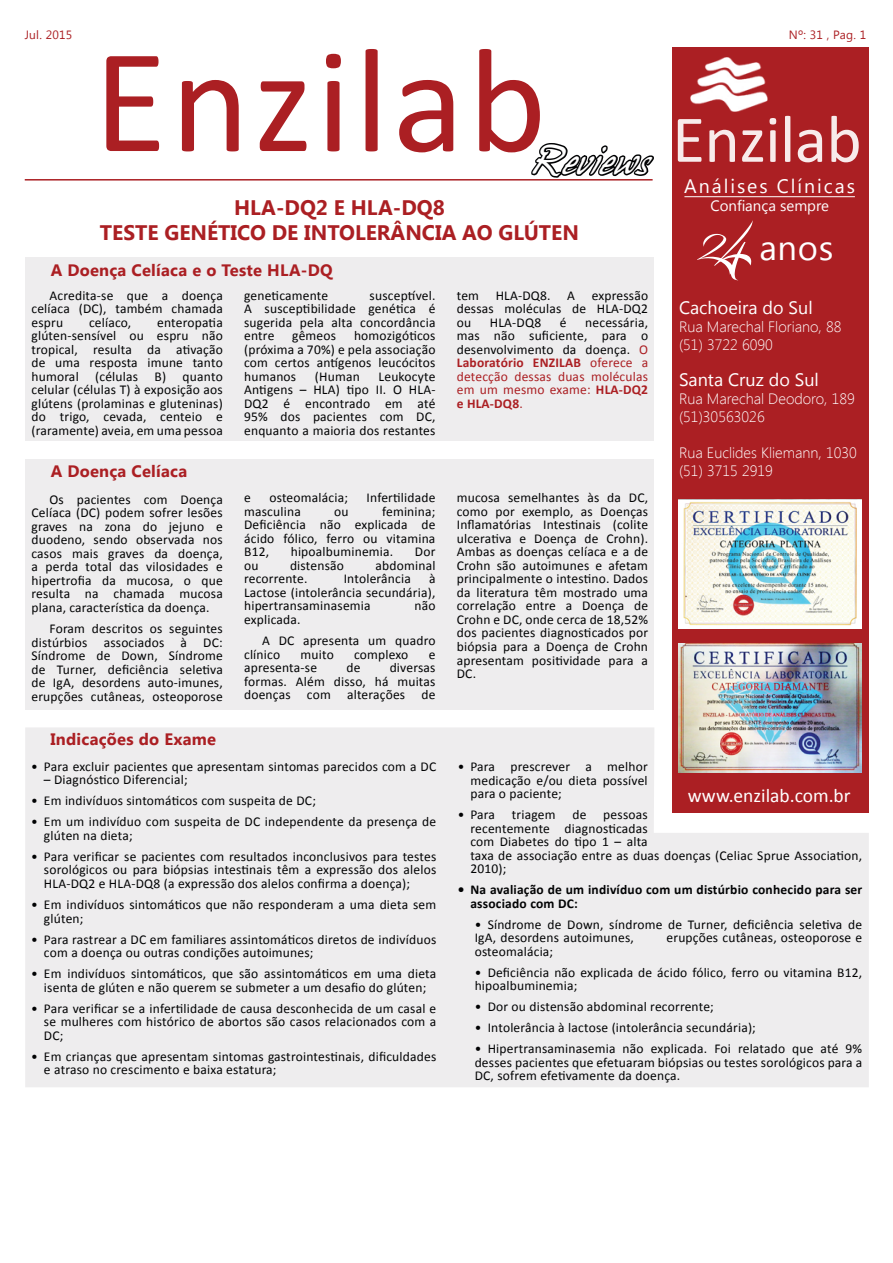
<style>
.page{position:relative;width:893px;height:1263px;background:#fff}
.page>*{position:absolute;margin:0;border:0;box-sizing:border-box;transform-origin:0 0}
.t1{font:150px "Calibri";letter-spacing:.025em;color:#ab1f23}
.t2{font:90px "Mardian Demo";color:#fff}
.t3{font:67.5px "Calibri";letter-spacing:-.01em;color:#f8ebeb}
.t4{font:36px "Hans Hand";color:#fff}
.t5{font:34.5px "Segoe UI";color:#fff}
.t6{font:700 21px/25.2px "Segoe UI";color:#ab1f23;text-align:center}
.t7{font:19.5px "Calibri";color:#fff}
.t8{font:19.5px "Segoe UI";letter-spacing:.1em;color:#fff}
.t9{font:18px "Segoe UI";color:#fff}
.t10{font:700 16.5px "Segoe UI";letter-spacing:.015em;color:#ab1f23}
.t11{font:300 15px/18px "Segoe UI";color:#fff}
.t12{font:15px "Segoe UI";color:#fff}
.t13{font:13.5px/13.5px "Calibri";letter-spacing:.015em;color:#010203;text-align:justify}
.t14{font:700 13.5px/13.5px "Calibri";letter-spacing:.015em;color:#010203}
.t15{font:12px "Segoe UI";letter-spacing:.02em;color:#ab1f23}
.s1{color:#ab1f23}
.s2{font-weight:700;color:#ab1f23}
</style>
<div class="page">
<div style="left:672px;top:47px;width:197px;height:766px;background:#ab1f23"></div>
<hr style="left:684px;top:196px;width:171px;height:1px;background:#fff">
<img style="left:679px;top:499px;width:182px;height:130px">
<img style="left:679px;top:643px;width:182px;height:84px">
<img style="left:691px;top:57px;width:76px;height:54px">
<svg style="left:531px;top:143px;width:123px;height:35px"></svg>
<hr style="left:25px;top:179px;width:628px;height:2px;background:#ab1f23">
<div style="left:25px;top:257px;width:629px;height:184px;background:#eeedee"></div>
<div style="left:25px;top:459px;width:629px;height:250px;background:#eeedee"></div>
<svg style="left:25px;top:727px;width:844px;height:360px;background:#ebe6e7"></svg>
<p class="t15" style="left:25px;top:26px;width:49px">Jul. 2015</p>
<p class="t15" style="left:789px;top:26px;width:79px">Nº: 31 , Pag. 1</p>
<h1 class="t1" style="left:94px;top:6px;width:455px">Enzilab</h1>
<h3 class="t4" style="left:532px;top:141px;width:118px">Reviews</h3>
<h3 class="t6" style="left:100px;top:193px;width:481px">HLA-DQ2 E HLA-DQ8<br>TESTE GENÉTICO DE INTOLERÂNCIA AO GLÚTEN</h3>
<p class="t10" style="left:51px;top:258px;width:284px">A Doença Celíaca e o Teste HLA-DQ</p>
<p class="t13" style="left:31px;top:288px;width:193px;text-indent:18px">Acredita-se que a doença celíaca (DC), também chamada espru</p>
<p class="t13" style="left:244px;top:288px;width:193px;text-indent:126px">susceptível.<br>A susceptibilidade genética é sugerida pela alta concordância entre</p>
<p class="t13" style="left:244px;top:288px;width:86px">geneticamente</p>
<p class="t13" style="left:89px;top:315px;width:44px">celíaco,</p>
<p class="t13" style="left:31px;top:315px;width:193px;text-indent:126px">enteropatia glúten-sensível ou espru não tropical, resulta da ativação de uma resposta imune tanto humoral (células B) quanto celular (células T) à exposição aos glútens (prolaminas e gluteninas) do trigo, cevada, centeio e (raramente) aveia, em uma pessoa</p>
<p class="t13" style="left:244px;top:329px;width:193px;text-indent:110px">homozigóticos (próxima a 70%) e pela associação com certos antígenos leucócitos humanos</p>
<p class="t13" style="left:292px;top:329px;width:45px">gêmeos</p>
<p class="t13" style="left:315px;top:369px;width:46px">(Human</p>
<p class="t13" style="left:244px;top:369px;width:193px;text-indent:134px">Leukocyte Antigens – HLA) tipo II. O HLA-DQ2 é encontrado em até 95% dos pacientes com DC, enquanto a maioria dos restantes</p>
<p class="t10" style="left:51px;top:459px;width:138px">A Doença Celíaca</p>
<p class="t13" style="left:31px;top:493px;width:193px;text-indent:18px">Os pacientes com Doença Celíaca (DC) podem sofrer lesões graves na zona do jejuno e duodeno, sendo observada nos casos mais graves da doença, a perda total das vilosidades e hipertrofia da mucosa, o que resulta na chamada mucosa plana, característica da doença.</p>
<p class="t13" style="left:31px;top:622px;width:193px;text-indent:18px">Foram descritos os seguintes distúrbios associados à DC:<br>Síndrome de Down, Síndrome de Turner, deficiência seletiva de IgA, desordens auto-imunes, erupções cutâneas, osteoporose</p>
<p class="t13" style="left:244px;top:491px;width:8px">e</p>
<p class="t13" style="left:269px;top:491px;width:80px">osteomalácia;</p>
<p class="t13" style="left:367px;top:491px;width:70px">Infertilidade</p>
<p class="t13" style="left:244px;top:505px;width:58px">masculina</p>
<p class="t13" style="left:334px;top:505px;width:16px">ou</p>
<p class="t13" style="left:244px;top:505px;width:193px;text-indent:138px">feminina; Deficiência não explicada de ácido fólico, ferro ou vitamina B12,</p>
<p class="t13" style="left:291px;top:545px;width:104px">hipoalbuminemia.</p>
<p class="t13" style="left:415px;top:545px;width:22px">Dor</p>
<p class="t13" style="left:244px;top:559px;width:16px">ou</p>
<p class="t13" style="left:290px;top:559px;width:55px">distensão</p>
<p class="t13" style="left:375px;top:559px;width:61px">abdominal</p>
<p class="t13" style="left:244px;top:572px;width:65px">recorrente.</p>
<p class="t13" style="left:344px;top:572px;width:69px">Intolerância</p>
<p class="t13" style="left:244px;top:572px;width:193px;text-indent:185px">à Lactose (intolerância secundária), hipertransaminasemia</p>
<p class="t13" style="left:414px;top:599px;width:23px">não</p>
<p class="t13" style="left:262px;top:609px;width:175px;line-height:21px;text-indent:-18px">explicada.<br>A DC apresenta um quadro</p>
<p class="t13" style="left:244px;top:647px;width:37px">clínico</p>
<p class="t13" style="left:300px;top:647px;width:35px">muito</p>
<p class="t13" style="left:354px;top:647px;width:56px">complexo</p>
<p class="t13" style="left:429px;top:647px;width:8px">e</p>
<p class="t13" style="left:244px;top:661px;width:74px">apresenta-se</p>
<p class="t13" style="left:346px;top:661px;width:16px">de</p>
<p class="t13" style="left:244px;top:661px;width:193px;text-indent:146px">diversas formas. Além disso, há muitas doenças com alterações de</p>
<p class="t13" style="left:457px;top:288px;width:193px">tem HLA-DQ8. A expressão dessas moléculas de HLA-DQ2 ou</p>
<p class="t13" style="left:457px;top:315px;width:193px;text-indent:128px">necessária, mas não suficiente, para o desenvolvimento da doença. <span class="s1">O </span><span class="s2">Laboratório ENZILAB</span> <span class="s1">oferece a detecção dessas duas moléculas em um mesmo exame:</span> <span class="s2">HLA-DQ2 e HLA-DQ8</span><span class="s1">.</span></p>
<p class="t13" style="left:490px;top:315px;width:53px">HLA-DQ8</p>
<p class="t13" style="left:560px;top:315px;width:8px">é</p>
<p class="t13" style="left:457px;top:491px;width:193px">mucosa semelhantes às da DC, como por exemplo, as Doenças Inflamatórias Intestinais (colite ulcerativa e Doença de Crohn).<br>Ambas as doenças celíaca e a de Crohn são autoimunes e afetam principalmente o intestino. Dados da literatura têm mostrado uma correlação entre a Doença de Crohn e DC, onde cerca de 18,52% dos pacientes diagnosticados por biópsia para a Doença de Crohn apresentam positividade para a DC.</p>
<h3 class="t3" style="left:672px;top:97px;width:191px">Enzilab</h3>
<h3 class="t8" style="left:684px;top:172px;width:172px">Análises Clínicas</h3>
<p class="t12" style="left:710px;top:196px;width:120px">Confiança sempre</p>
<h2 class="t2" style="left:699px;top:176px;width:54px">24</h2>
<h3 class="t5" style="left:759px;top:224px;width:76px">anos</h3>
<h3 class="t9" style="left:679px;top:296px;width:135px">Cachoeira do Sul</h3>
<p class="t11" style="left:679px;top:318px;width:164px">Rua Marechal Floriano, 88 (51) 3722 6090</p>
<h3 class="t9" style="left:679px;top:368px;width:141px">Santa Cruz do Sul</h3>
<p class="t11" style="left:679px;top:390px;width:177px">Rua Marechal Deodoro, 189 (51)30563026</p>
<p class="t11" style="left:679px;top:444px;width:179px">Rua Euclides Kliemann, 1030 (51) 3715 2919</p>
<p class="t10" style="left:50px;top:728px;width:167px">Indicações do Exame</p>
<p class="t13" style="left:31px;top:760px;width:407px">• Para excluir pacientes que apresentam sintomas parecidos com a DC</p>
<p class="t13" style="left:44px;top:773px;width:145px">– Diagnóstico Diferencial;</p>
<p class="t13" style="left:31px;top:794px;width:286px">• Em indivíduos sintomáticos com suspeita de DC;</p>
<p class="t13" style="left:44px;top:815px;width:394px;text-indent:-13px">• Em um indivíduo com suspeita de DC independente da presença de glúten na dieta;</p>
<p class="t13" style="left:44px;top:850px;width:394px;text-indent:-13px">• Para verificar se pacientes com resultados inconclusivos para testes sorológicos ou para biópsias intestinais têm a expressão dos alelos HLA-DQ2 e HLA-DQ8 (a expressão dos alelos confirma a doença);</p>
<p class="t13" style="left:44px;top:898px;width:394px;text-indent:-13px">• Em indivíduos sintomáticos que não responderam a uma dieta sem glúten;</p>
<p class="t13" style="left:44px;top:932px;width:394px;text-indent:-13px">• Para rastrear a DC em familiares assintomáticos diretos de indivíduos com a doença ou outras condições autoimunes;</p>
<p class="t13" style="left:31px;top:967px;width:407px;text-align:center">• Em indivíduos sintomáticos, que são assintomáticos em uma dieta isenta de glúten e não querem se submeter a um desafio do glúten;</p>
<p class="t13" style="left:44px;top:1001px;width:394px;text-indent:-13px">• Para verificar se a infertilidade de causa desconhecida de um casal e se mulheres com histórico de abortos são casos relacionados com a DC;</p>
<p class="t13" style="left:44px;top:1049px;width:394px;text-indent:-13px">• Em crianças que apresentam sintomas gastrointestinais, dificuldades e atraso no crescimento e baixa estatura;</p>
<p class="t13" style="left:470px;top:760px;width:179px;text-indent:-13px">• Para prescrever a melhor medicação e/ou dieta possível para o paciente;</p>
<p class="t13" style="left:470px;top:808px;width:393px;text-align:left;text-indent:-13px">• Para triagem de pessoas<br>recentemente diagnosticadas<br>com Diabetes do tipo 1 – alta<br>taxa de associação entre as duas doenças (Celiac Sprue Association,<br>2010);</p>
<p class="t14" style="left:470px;top:883px;width:393px;text-indent:-13px">• Na avaliação de um indivíduo com um distúrbio conhecido para ser associado com DC:</p>
<p class="t13" style="left:475px;top:917px;width:389px">• Síndrome de Down, síndrome de Turner, deficiência seletiva de<br>IgA, desordens autoimunes,</p>
<h3 class="t7" style="left:688px;top:783px;width:164px">www.enzilab.com.br</h3>
<p class="t13" style="left:666px;top:931px;width:197px">erupções cutâneas, osteoporose e</p>
<p class="t13" style="left:475px;top:944px;width:80px">osteomalácia;</p>
<p class="t13" style="left:475px;top:965px;width:389px">• Deficiência não explicada de ácido fólico, ferro ou vitamina B12, hipoalbuminemia;</p>
<p class="t13" style="left:475px;top:1000px;width:241px">• Dor ou distensão abdominal recorrente;</p>
<p class="t13" style="left:475px;top:1021px;width:283px">• Intolerância à lactose (intolerância secundária);</p>
<p class="t13" style="left:475px;top:1042px;width:389px">• Hipertransaminasemia não explicada. Foi relatado que até 9% desses pacientes que efetuaram biópsias ou testes sorológicos para a DC, sofrem efetivamente da doença.</p>
</div>
